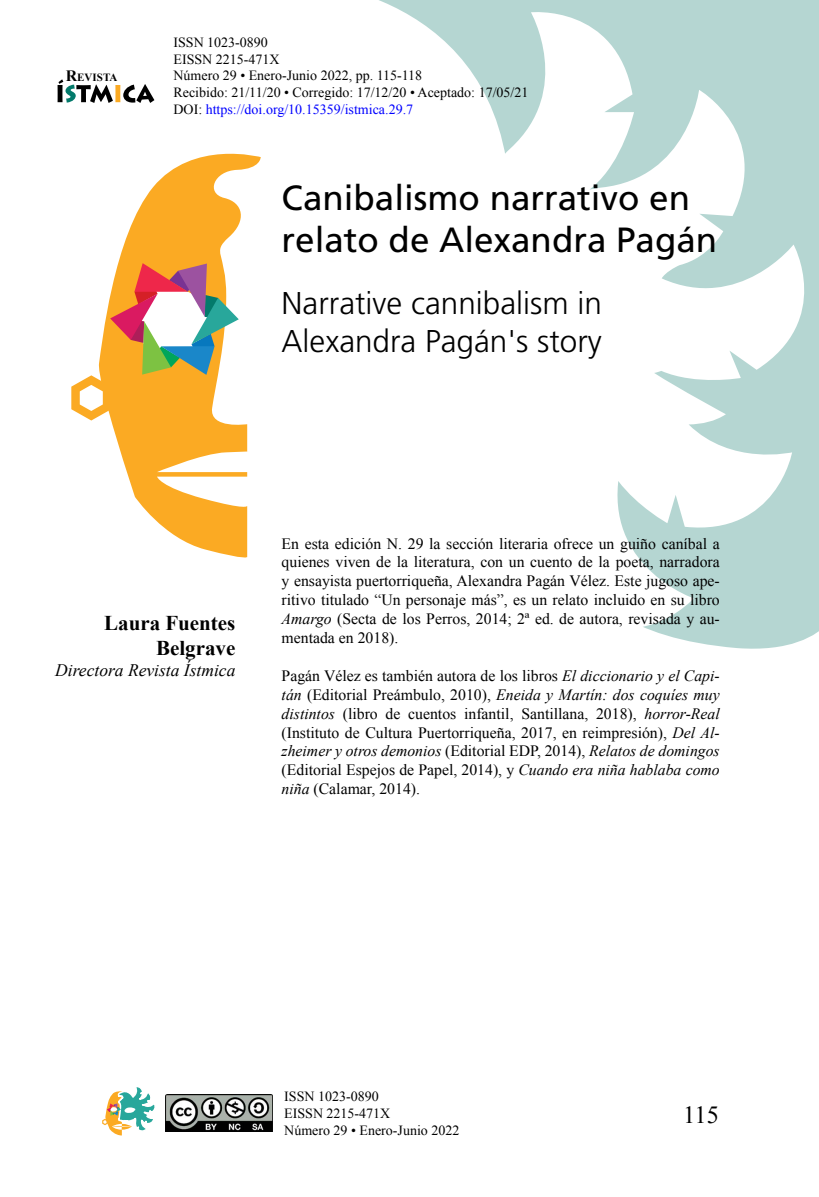
<style>
.page{position:relative;width:819px;height:1197px;background:#fff}
.page>*{position:absolute;margin:0;border:0;box-sizing:border-box;transform-origin:0 0}
.t1{font:35px/42px "Frutiger";color:#000}
.t2{font:300 31.5px/37.8px "Frutiger";color:#000}
.t3{font:24.5px "Times New Roman";color:#000}
.t4{font:700 21px/25.2px "Times New Roman";color:#000;text-align:right}
.t5{font:italic 17.5px "Times New Roman";color:#000}
.t6{font:15.75px/18.9px "Times New Roman";color:#000;text-align:justify}
.t7{font:14px/16.8px "Times New Roman";color:#000}
.t8{font:700 11.03px "Times New Roman";color:#000}
.s1{font-size:15.75px}
.s2{font-style:inherit}
.s3{color:#00f}
.s4{font-style:italic}
</style>
<div class="page">
<svg style="left:102px;top:1087px;width:64px;height:49px"></svg>
<img style="left:166px;top:1094px;width:106px;height:38px">
<svg style="left:388px;top:4px;width:431px;height:645px"></svg>
<svg style="left:58px;top:79px;width:96px;height:24px"></svg>
<svg style="left:111px;top:153px;width:150px;height:405px"></svg>
<svg style="left:71px;top:263px;width:168px;height:158px"></svg>
<p class="t8" style="left:66px;top:69px;width:53px"><span class="s1">R</span>EVISTA</p>
<p class="t7" style="left:173px;top:34px;width:356px">ISSN 1023-0890<br>EISSN 2215-471X<br><span class="s2">N</span>úmero 29 • Enero-Junio 2022, pp. 115-118<br>Recibido: 21/11/20 • Corregido: 17/12/20 • Aceptado: 17/05/21<br>DOI: <span class="s3">https://doi.org/10.15359/istmica.29.7</span></p>
<h1 class="t1" style="left:282px;top:177px;width:437px">Canibalismo narrativo en relato de Alexandra Pagán</h1>
<h2 class="t2" style="left:282px;top:285px;width:322px">Narrative cannibalism in<br>Alexandra Pagán's story</h2>
<h3 class="t4" style="left:104px;top:610px;width:133px">Laura Fuentes<br>Belgrave</h3>
<p class="t5" style="left:55px;top:658px;width:182px">Directora Revista Ístmica</p>
<p class="t6" style="left:282px;top:534px;width:440px">En esta edición N. 29 la sección literaria ofrece un guiño caníbal a quienes viven de la literatura, con un cuento de la poeta, narradora y ensayista puertorriqueña, Alexandra Pagán Vélez. Este jugoso ape&shy;ritivo titulado “Un personaje más”, es un relato incluido en su libro <span class="s4">Amargo</span> (Secta de los Perros, 2014; 2ª ed. de autora, revisada y au&shy;mentada en 2018).</p>
<p class="t6" style="left:282px;top:666px;width:440px">Pagán Vélez es también autora de los libros <span class="s4">El diccionario y el Capi&shy;tán</span> (Editorial Preámbulo, 2010), <span class="s4">Eneida y Martín: dos coquíes muy distintos</span> (libro de cuentos infantil, Santillana, 2018), <span class="s4">horror-Real </span>(Instituto de Cultura Puertorriqueña, 2017, en reimpresión), <span class="s4">Del Al&shy;zheimer y otros demonios</span> (Editorial EDP, 2014), <span class="s4">Relatos de domingos </span>(Editorial Espejos de Papel, 2014), y <span class="s4">Cuando era niña hablaba como niña</span> (Calamar, 2014).</p>
<p class="t7" style="left:284px;top:1088px;width:177px">ISSN 1023-0890<br>EISSN 2215-471X<br>Número 29 • Enero-Junio 2022</p>
<h3 class="t3" style="left:683px;top:1098px;width:37px">115</h3>
</div>
